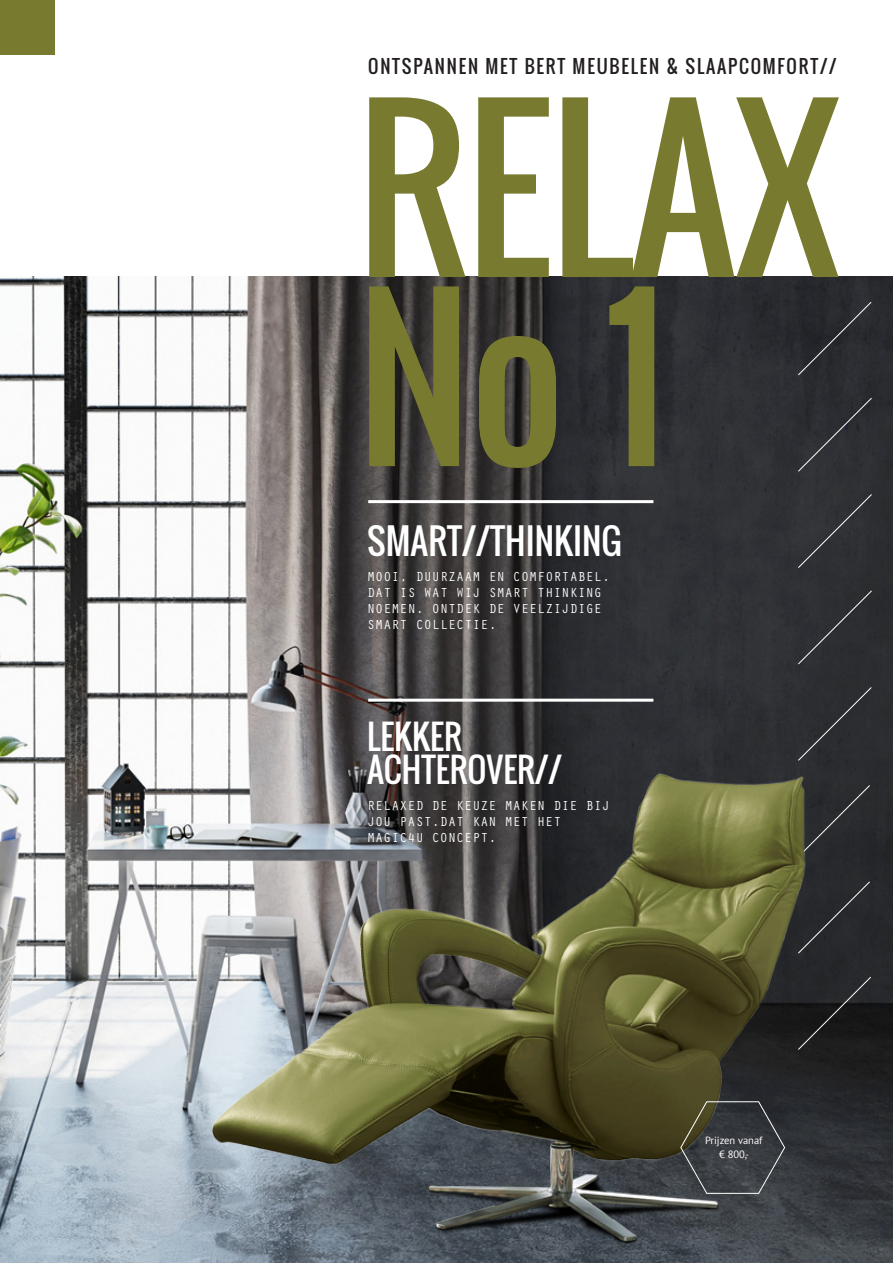
<style>
.page{position:relative;width:893px;height:1263px;background:#fff}
.page>*{position:absolute;margin:0;border:0;box-sizing:border-box;transform-origin:0 0}
.t1{font:205.35px/189px "Oswald";letter-spacing:-.01em;color:#787b2f}
.t2{font:34.5px "Oswald";color:#fff}
.t3{font:33px/33px "Oswald";color:#fff}
.t4{font:19.5px "Oswald";letter-spacing:.1em;color:#231f20}
.t5{font:18px "Oswald";letter-spacing:.1em;color:#231f20}
.t6{font:13.5px/16.2px "Orator Std";color:#fff}
.t7{font:10.5px/13.5px "PT Sans";color:#fff;text-align:center}
</style>
<div class="page">
<img style="left:0;top:276px;width:893px;height:987px">
<div style="left:0;top:0;width:54px;height:54px;background:#787b2f"></div>
<hr style="left:368px;top:699px;width:285px;height:3px;background:#fff">
<hr style="left:368px;top:500px;width:285px;height:3px;background:#fff">
<div style="left:798px;top:301px;width:74px;height:75px;background:#292a2e"></div>
<div style="left:798px;top:397px;width:74px;height:75px;background:#2e2f33"></div>
<div style="left:798px;top:494px;width:74px;height:74px;background:#303135"></div>
<div style="left:798px;top:590px;width:74px;height:75px;background:#2d2e32"></div>
<div style="left:798px;top:687px;width:74px;height:74px;background:#2c2d31"></div>
<div style="left:827px;top:785px;width:43px;height:72px;background:#292a2e"></div>
<div style="left:827px;top:881px;width:43px;height:73px;background:#28292d"></div>
<svg style="left:827px;top:976px;width:44px;height:74px;background:#212223"></svg>
<img style="left:204px;top:761px;width:623px;height:502px">
<svg style="left:680px;top:1101px;width:105px;height:93px;background:#3f4141"></svg>
<p class="t5" style="left:368px;top:52px;width:470px">ONTSPANNEN MET BERT MEUBELEN &amp; SLAAPCOMFORT//</p>
<p class="t4" style="left:368px;top:52px;width:309px">ONTSPANNEN MET DEALERNAAM//</p>
<p class="t1" style="left:356px;top:94px;width:486px">RELAX<br>No 1</p>
<p class="t2" style="left:367px;top:515px;width:256px">SMART//THINKING</p>
<p class="t6" style="left:367px;top:567px;width:245px">MOOI, DUURZAAM EN COMFORTABEL.<br>DAT IS WAT WIJ SMART THINKING<br>NOEMEN. ONTDEK DE VEELZIJDIGE<br>SMART COLLECTIE.</p>
<p class="t3" style="left:367px;top:721px;width:196px">LEKKER<br>ACHTEROVER//</p>
<p class="t6" style="left:367px;top:796px;width:245px">RELAXED DE KEUZE MAKEN DIE BIJ<br>JOU PAST.DAT KAN MET HET<br>MAGIC4U CONCEPT.</p>
<p class="t7" style="left:705px;top:1133px;width:59px">Prijzen vanaf € 800,-</p>
</div>
